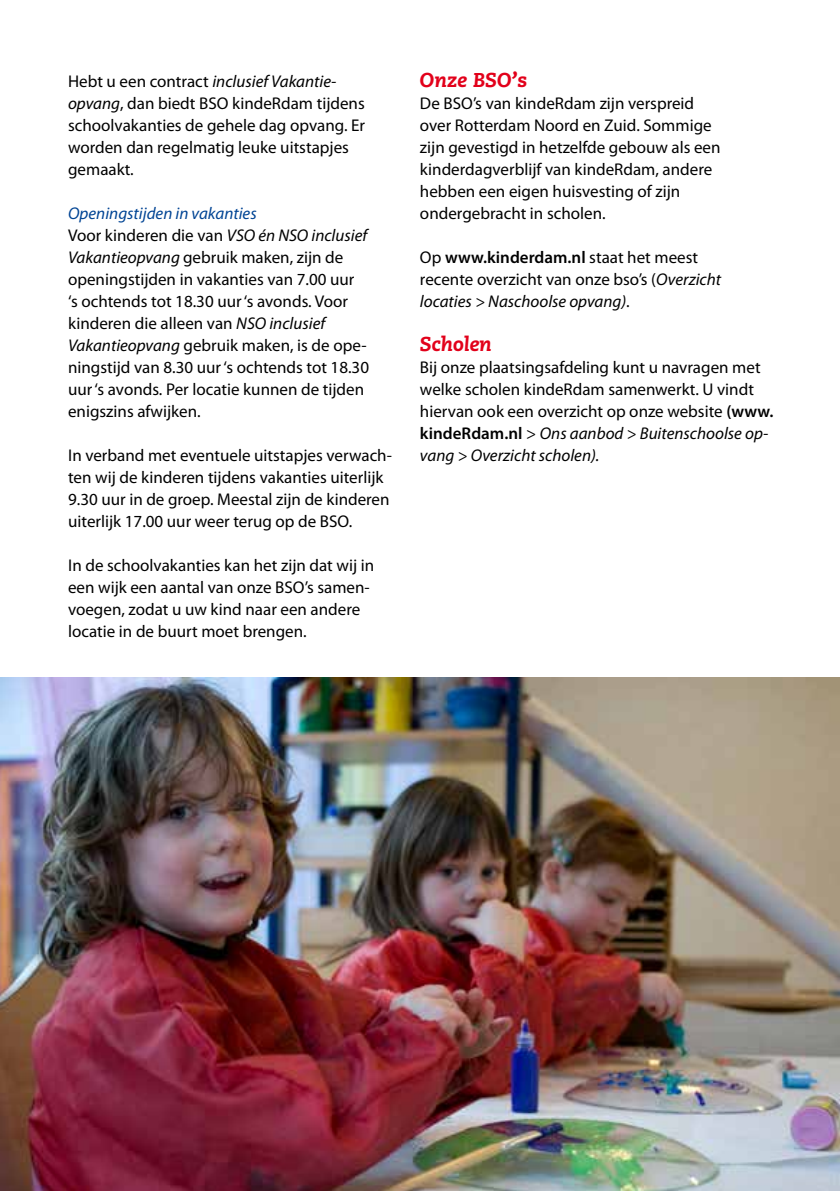
<style>
.page{position:relative;width:840px;height:1191px;background:#fff}
.page>*{position:absolute;margin:0;border:0;box-sizing:border-box;transform-origin:0 0}
.t1{font:italic 800 20px "Caecilia CE";color:#e2001a}
.t2{font:17px/22px "Myriad Pro";color:#000}
.t3{font:italic 17px "Myriad Pro";color:#000}
.s1{font-style:italic}
.s2{font-style:italic;color:#004494}
.s3{font-weight:600}
</style>
<div class="page">
<img style="left:0;top:677px;width:839px;height:514px">
<p class="t2" style="left:68px;top:70px;width:298px">Hebt u een contract <span class="s1">inclusief Vakantie&shy;opvang</span>, dan biedt BSO kindeRdam tijdens schoolvakanties de gehele dag opvang. Er worden dan regelmatig leuke uitstapjes gemaakt.</p>
<p class="t2" style="left:68px;top:202px;width:302px"><span class="s2">Openingstijden in vakanties<br></span>Voor kinderen die van <span class="s1">VSO én NSO inclusief Vakantieopvang</span> gebruik maken, zijn de openingstijden in vakanties van 7.00 uur<br>‘s ochtends tot 18.30 uur ‘s avonds. Voor kinderen die alleen van <span class="s1">NSO inclusief Vakantieopvang</span> gebruik maken, is de ope&shy;ningstijd van 8.30 uur ‘s ochtends tot 18.30 uur ‘s avonds. Per locatie kunnen de tijden enigszins afwijken.</p>
<p class="t1" style="left:420px;top:66px;width:109px">Onze BSO’s</p>
<p class="t2" style="left:420px;top:92px;width:302px">De BSO’s van kindeRdam zijn verspreid over Rotterdam Noord en Zuid. Sommige zijn gevestigd in hetzelfde gebouw als een kinderdagverblijf van kindeRdam, andere hebben een eigen huisvesting of zijn ondergebracht in scholen.</p>
<p class="t2" style="left:420px;top:246px;width:302px">Op <span class="s3">www.kinderdam.nl</span> staat het meest recente overzicht van onze bso’s (<span class="s1">Overzicht locaties &gt; Naschoolse opvang)</span>.</p>
<p class="t1" style="left:420px;top:331px;width:73px">Scholen</p>
<p class="t2" style="left:420px;top:356px;width:355px">Bij onze plaatsingsafdeling kunt u navragen met welke scholen kindeRdam samenwerkt. U vindt hiervan ook een overzicht op onze website <span class="s3">(www. kindeRdam.nl</span> &gt; <span class="s1">Ons aanbod &gt; Buitenschoolse op-</span></p>
<p class="t2" style="left:68px;top:444px;width:325px">In verband met eventuele uitstapjes verwach-</p>
<p class="t3" style="left:420px;top:445px;width:181px">vang &gt; Overzicht scholen).</p>
<p class="t2" style="left:68px;top:466px;width:323px">ten wij de kinderen tijdens vakanties uiterlijk<br>9.30 uur in de groep. Meestal zijn de kinderen uiterlijk 17.00 uur weer terug op de BSO.</p>
<p class="t2" style="left:68px;top:554px;width:307px">In de schoolvakanties kan het zijn dat wij in een wijk een aantal van onze BSO’s samen&shy;voegen, zodat u uw kind naar een andere locatie in de buurt moet brengen.</p>
</div>
